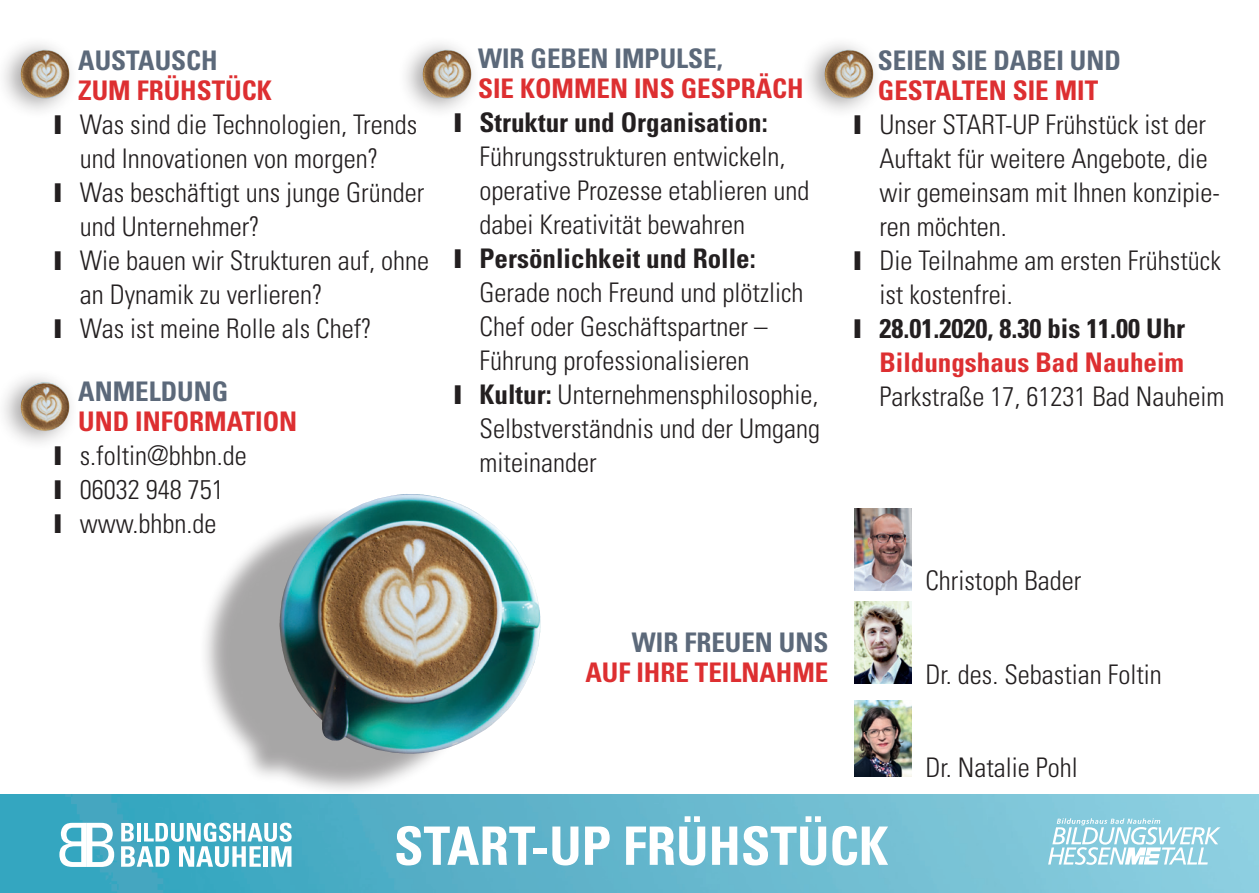
<style>
.page{position:relative;width:1259px;height:893px;background:#fff}
.page>*{position:absolute;margin:0;border:0;box-sizing:border-box;transform-origin:0 0}
.t1{font:700 condensed 53.1px "Univers";color:#fff}
.Subhead_NEU{font:300 condensed 27px/33.9px "Univers";color:#231f20}
.Subhead_NEU-2{font:700 condensed 27px/30px "Univers";color:#dd2f31}
.Subhead_NEU-3{font:700 condensed 27px "Univers";color:#5c697a}
.s1{color:#5c697a}
.s2{font-weight:700}
.s3{font-weight:700;color:#dd2f31}
</style>
<div class="page">
<div style="left:0;top:35px;width:80px;height:84px;background:#231f20;opacity:.4"></div>
<img style="left:26px;top:50px;width:18px;height:10px">
<img style="left:0;top:795px;width:1259px;height:98px">
<div style="left:198px;top:507px;width:290px;height:290px;background:#231f20;opacity:.4"></div>
<img style="left:329px;top:494px;width:75px;height:30px">
<img style="left:854px;top:509px;width:57px;height:81px">
<img style="left:854px;top:602px;width:57px;height:81px">
<img style="left:854px;top:701px;width:57px;height:76px">
<svg style="left:59px;top:823px;width:55px;height:44px"></svg>
<svg style="left:121px;top:823px;width:171px;height:44px"></svg>
<svg style="left:1048px;top:818px;width:172px;height:47px"></svg>
<div style="left:0;top:368px;width:80px;height:84px;background:#231f20;opacity:.4"></div>
<img style="left:26px;top:382px;width:18px;height:10px">
<div style="left:397px;top:35px;width:84px;height:84px;background:#231f20;opacity:.4"></div>
<img style="left:427px;top:50px;width:19px;height:10px">
<div style="left:799px;top:35px;width:84px;height:84px;background:#231f20;opacity:.4"></div>
<img style="left:829px;top:50px;width:19px;height:10px">
<p class="Subhead_NEU-2" style="left:78px;top:46px;width:195px"><span class="s1">AUSTAUSCH<br></span>ZUM FRÜHSTÜCK</p>
<p class="Subhead_NEU" style="left:54px;top:108px;width:364px;text-align:center">❙ Was sind die Technologien, Trends und Innovationen von morgen?</p>
<p class="Subhead_NEU" style="left:80px;top:176px;width:346px;text-indent:-26px">❙ Was beschäftigt uns junge Gründer und Unternehmer?</p>
<p class="Subhead_NEU" style="left:80px;top:244px;width:351px;text-indent:-26px">❙ Wie bauen wir Strukturen auf, ohne an Dynamik zu verlieren?</p>
<p class="Subhead_NEU" style="left:54px;top:312px;width:319px">❙ Was ist meine Rolle als Chef?</p>
<p class="Subhead_NEU-3" style="left:78px;top:375px;width:151px">ANMELDUNG</p>
<p class="Subhead_NEU-2" style="left:78px;top:406px;width:220px">UND INFORMATION</p>
<p class="Subhead_NEU" style="left:54px;top:438px;width:194px">❙ s.foltin@bhbn.de</p>
<p class="Subhead_NEU" style="left:54px;top:472px;width:171px">❙ 06032 948 751</p>
<p class="Subhead_NEU" style="left:54px;top:506px;width:164px">❙ www.bhbn.de</p>
<p class="Subhead_NEU-2" style="left:478px;top:43px;width:327px"><span class="s1">WIR GEBEN IMPULSE,<br></span>SIE KOMMEN INS GESPRÄCH</p>
<p class="Subhead_NEU" style="left:479px;top:105px;width:331px;text-indent:-26px">❙ <span class="s2">Struktur und Organisation:<br></span>Führungsstrukturen entwickeln, operative Prozesse etablieren und dabei Kreativität bewahren</p>
<p class="Subhead_NEU" style="left:479px;top:241px;width:325px;text-indent:-26px">❙ <span class="s2">Persönlichkeit und Rolle:<br></span>Gerade noch Freund und plötzlich<br>Chef oder Geschäftspartner –<br>Führung professionalisieren</p>
<p class="Subhead_NEU" style="left:479px;top:377px;width:342px;text-align:justify;text-indent:-26px">❙ <span class="s2">Kultur:</span> Unternehmensphilosophie, Selbstverständnis und der Umgang miteinander</p>
<p class="Subhead_NEU-3" style="left:878px;top:44px;width:245px">SEIEN SIE DABEI UND</p>
<p class="Subhead_NEU-2" style="left:878px;top:76px;width:222px">GESTALTEN SIE MIT</p>
<p class="Subhead_NEU" style="left:879px;top:108px;width:342px;text-indent:-26px">❙ Unser START-UP Frühstück ist der<br>Auftakt für weitere Angebote, die wir gemeinsam mit Ihnen konzipie&shy;ren möchten.</p>
<p class="Subhead_NEU" style="left:879px;top:244px;width:343px;text-indent:-26px">❙ Die Teilnahme am ersten Frühstück ist kostenfrei.</p>
<p class="Subhead_NEU" style="left:879px;top:312px;width:346px;text-indent:-26px">❙ <span class="s2">28.01.2020, 8.30 bis 11.00 Uhr<br></span><span class="s3">Bildungshaus Bad Nauheim<br></span>Parkstraße 17, 61231 Bad Nauheim</p>
<p class="Subhead_NEU" style="left:925px;top:564px;width:157px">Christoph Bader</p>
<p class="Subhead_NEU-3" style="left:632px;top:625px;width:198px">WIR FREUEN UNS</p>
<p class="Subhead_NEU-2" style="left:585px;top:657px;width:244px">AUF IHRE TEILNAHME</p>
<p class="Subhead_NEU" style="left:925px;top:657px;width:238px">Dr. des. Sebastian Foltin</p>
<p class="Subhead_NEU" style="left:925px;top:750px;width:154px">Dr. Natalie Pohl</p>
<p class="t1" style="left:394px;top:813px;width:496px">START-UP FRÜHSTÜCK</p>
</div>
